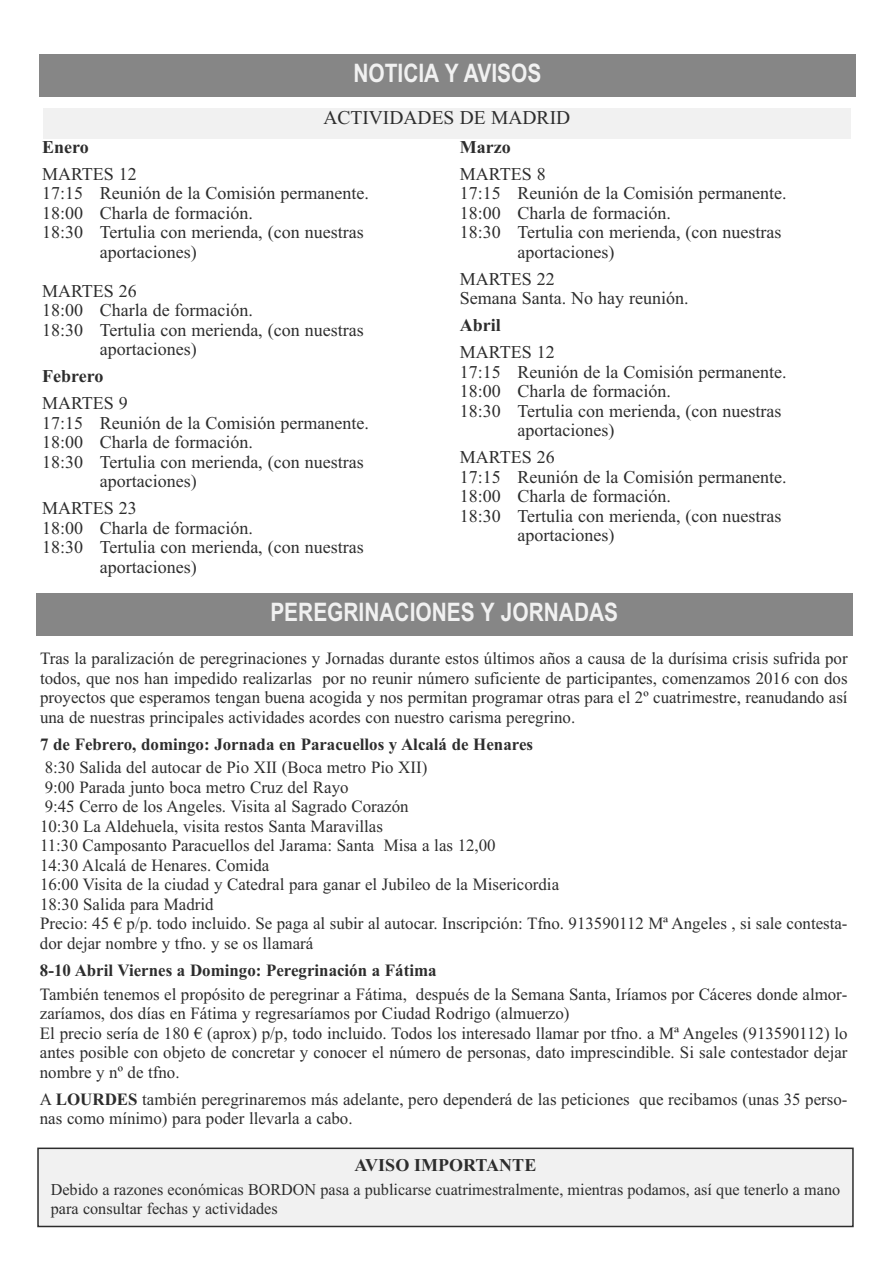
<style>
.page{position:relative;width:893px;height:1263px;background:#fff}
.page>*{position:absolute;margin:0;border:0;box-sizing:border-box;transform-origin:0 0}
.t1{font:700 25.5px "Arial Narrow";color:#f1f1f1}
.t2{font:19.5px "Times New Roman";color:#2d2d2d}
.t3{font:18px/19.5px "Times New Roman";color:#2d2d2d}
.t4{font:700 18px "Times New Roman";color:#2d2d2d}
.t5{font:17.25px/19.5px "Times New Roman";color:#2d2d2d}
.t6{font:700 17.25px "Times New Roman";color:#2d2d2d}
.t7{font:16.5px/19.5px "Times New Roman";color:#2d2d2d}
.s1{font-weight:700}
</style>
<div class="page">
<div style="left:39px;top:54px;width:817px;height:42px;background:#868686"></div>
<div style="left:36px;top:593px;width:816px;height:42px;background:#868686"></div>
<div style="left:43px;top:109px;width:807px;height:30px;background:#f1f1f1"></div>
<div style="left:38px;top:1148px;width:815px;height:78px;background:#f1f1f1"></div>
<div style="left:37px;top:1147px;width:817px;height:80px;border:2px solid #2d2d2d"></div>
<h1 class="t1" style="left:353px;top:58px;width:189px">NOTICIA Y AVISOS</h1>
<p class="t2" style="left:323px;top:106px;width:248px">ACTIVIDADES DE MADRID</p>
<p class="t4" style="left:42px;top:136px;width:48px">Enero</p>
<p class="t3" style="left:42px;top:164px;width:96px">MARTES 12</p>
<p class="t3" style="left:42px;top:183px;width:328px">17:15 Reunión de la Comisión permanente.</p>
<p class="t3" style="left:42px;top:203px;width:213px">18:00 Charla de formación.</p>
<p class="t3" style="left:42px;top:222px;width:323px">18:30 Tertulia con merienda, (con nuestras</p>
<p class="t3" style="left:100px;top:242px;width:98px">aportaciones)</p>
<p class="t3" style="left:42px;top:281px;width:96px">MARTES 26</p>
<p class="t3" style="left:42px;top:300px;width:213px">18:00 Charla de formación.</p>
<p class="t3" style="left:42px;top:320px;width:323px">18:30 Tertulia con merienda, (con nuestras</p>
<p class="t3" style="left:100px;top:339px;width:98px">aportaciones)</p>
<p class="t4" style="left:42px;top:366px;width:63px">Febrero</p>
<p class="t3" style="left:42px;top:393px;width:87px">MARTES 9</p>
<p class="t3" style="left:42px;top:413px;width:328px">17:15 Reunión de la Comisión permanente.</p>
<p class="t3" style="left:42px;top:432px;width:213px">18:00 Charla de formación.</p>
<p class="t3" style="left:42px;top:452px;width:323px">18:30 Tertulia con merienda, (con nuestras</p>
<p class="t3" style="left:100px;top:471px;width:98px">aportaciones)</p>
<p class="t3" style="left:42px;top:498px;width:96px">MARTES 23</p>
<p class="t3" style="left:42px;top:518px;width:213px">18:00 Charla de formación.</p>
<p class="t3" style="left:42px;top:537px;width:323px">18:30 Tertulia con merienda, (con nuestras</p>
<p class="t3" style="left:100px;top:557px;width:98px">aportaciones)</p>
<p class="t4" style="left:460px;top:136px;width:52px">Marzo</p>
<p class="t3" style="left:460px;top:164px;width:87px">MARTES 8</p>
<p class="t3" style="left:460px;top:183px;width:328px">17:15 Reunión de la Comisión permanente.</p>
<p class="t3" style="left:460px;top:203px;width:213px">18:00 Charla de formación.</p>
<p class="t3" style="left:460px;top:222px;width:323px">18:30 Tertulia con merienda, (con nuestras</p>
<p class="t3" style="left:517px;top:242px;width:98px">aportaciones)</p>
<p class="t3" style="left:460px;top:269px;width:230px">MARTES 22<br>Semana Santa. No hay reunión.</p>
<p class="t4" style="left:460px;top:315px;width:43px">Abril</p>
<p class="t3" style="left:460px;top:342px;width:96px">MARTES 12</p>
<p class="t3" style="left:460px;top:362px;width:328px">17:15 Reunión de la Comisión permanente.</p>
<p class="t3" style="left:460px;top:381px;width:213px">18:00 Charla de formación.</p>
<p class="t3" style="left:460px;top:401px;width:323px">18:30 Tertulia con merienda, (con nuestras</p>
<p class="t3" style="left:517px;top:420px;width:98px">aportaciones)</p>
<p class="t3" style="left:460px;top:447px;width:96px">MARTES 26</p>
<p class="t3" style="left:460px;top:467px;width:328px">17:15 Reunión de la Comisión permanente.</p>
<p class="t3" style="left:460px;top:486px;width:213px">18:00 Charla de formación.</p>
<p class="t3" style="left:460px;top:506px;width:323px">18:30 Tertulia con merienda, (con nuestras</p>
<p class="t3" style="left:517px;top:525px;width:98px">aportaciones)</p>
<h1 class="t1" style="left:270px;top:597px;width:349px">PEREGRINACIONES Y JORNADAS</h1>
<p class="t5" style="left:40px;top:648px;width:809px;text-align:justify">Tras la paralización de peregrinaciones y Jornadas durante estos últimos años a causa de la durísima crisis sufrida por todos, que nos han impedido realizarlas por no reunir número suficiente de participantes, comenzamos 2016 con dos proyectos que esperamos tengan buena acogida y nos permitan programar otras para el 2º cuatrimestre, reanudando así una de nuestras principales actividades acordes con nuestro carisma peregrino.</p>
<p class="t6" style="left:40px;top:733px;width:495px">7 de Febrero, domingo: Jornada en Paracuellos y Alcalá de Henares</p>
<p class="t5" style="left:40px;top:758px;width:809px">8:30 Salida del autocar de Pio XII (Boca metro Pio XII)<br>9:00 Parada junto boca metro Cruz del Rayo<br>9:45 Cerro de los Angeles. Visita al Sagrado Corazón<br>10:30 La Aldehuela, visita restos Santa Maravillas<br>11:30 Camposanto Paracuellos del Jarama: Santa Misa a las 12,00<br>14:30 Alcalá de Henares. Comida<br>16:00 Visita de la ciudad y Catedral para ganar el Jubileo de la Misericordia<br>18:30 Salida para Madrid<br>Precio: 45 € p/p. todo incluido. Se paga al subir al autocar. Inscripción: Tfno. 913590112 Mª Angeles , si sale contesta&shy;dor dejar nombre y tfno. y se os llamará</p>
<p class="t6" style="left:40px;top:960px;width:398px">8-10 Abril Viernes a Domingo: Peregrinación a Fátima</p>
<p class="t5" style="left:40px;top:984px;width:809px">También tenemos el propósito de peregrinar a Fátima, después de la Semana Santa, Iríamos por Cáceres donde almor&shy;zaríamos, dos días en Fátima y regresaríamos por Ciudad Rodrigo (almuerzo)<br>El precio sería de 180 € (aprox) p/p, todo incluido. Todos los interesado llamar por tfno. a Mª Angeles (913590112) lo antes posible con objeto de concretar y conocer el número de personas, dato imprescindible. Si sale contestador dejar nombre y nº de tfno.</p>
<p class="t5" style="left:40px;top:1089px;width:809px">A <span class="s1">LOURDES</span> también peregrinaremos más adelante, pero dependerá de las peticiones que recibamos (unas 35 perso&shy;nas como mínimo) para poder llevarla a cabo.</p>
<p class="t4" style="left:355px;top:1154px;width:183px">AVISO IMPORTANTE</p>
<p class="t7" style="left:51px;top:1179px;width:791px">Debido a razones económicas BORDON pasa a publicarse cuatrimestralmente, mientras podamos, así que tenerlo a mano para consultar fechas y actividades</p>
</div>
